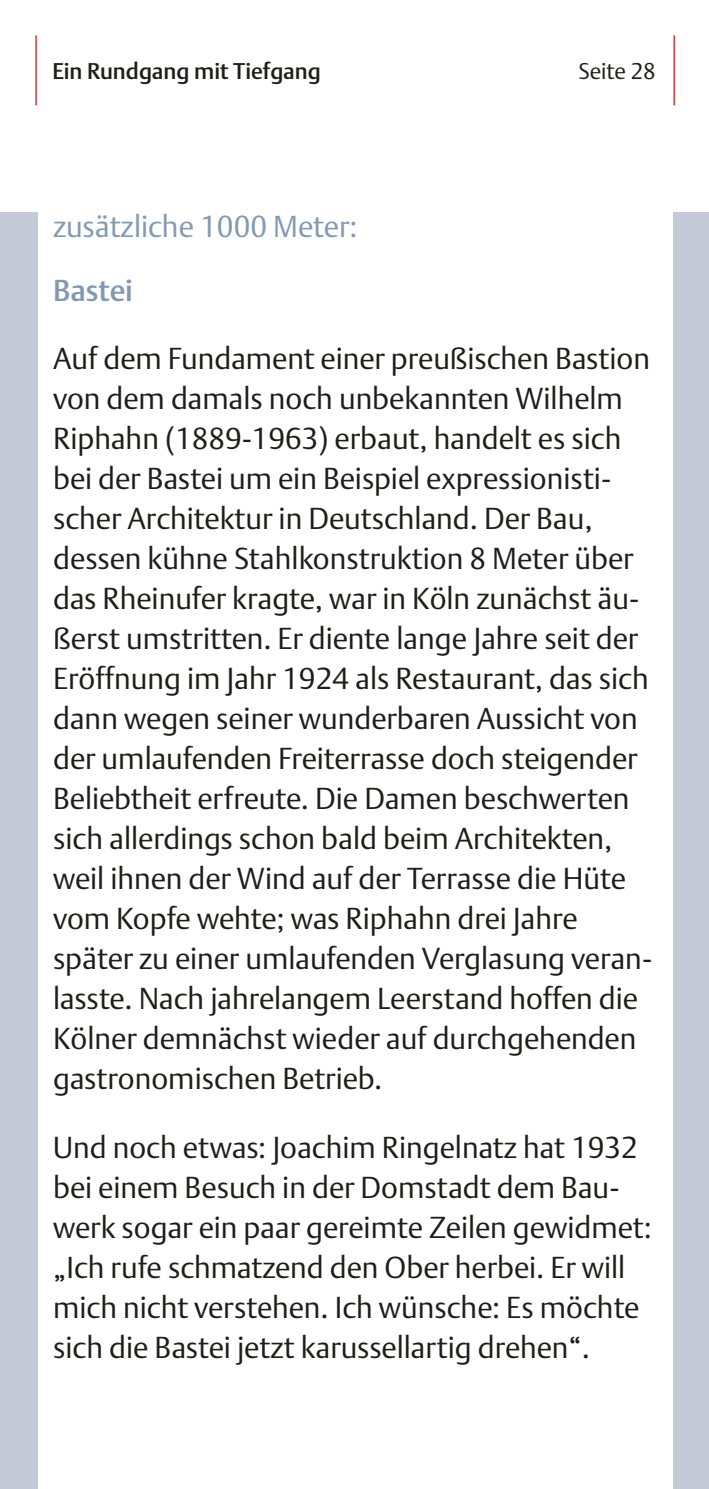
<style>
.page{position:relative;width:709px;height:1489px;background:#fff}
.page>*{position:absolute;margin:0;border:0;box-sizing:border-box;transform-origin:0 0}
.Fließtext{font:30px/40px "DTL Argo T Light";color:#1d1d1b}
.Fließtext-2{font:30px "DTL Argo T Light";color:#8398b1}
.Name_zu_PKT{font:30px "DTL Argo T Medium";letter-spacing:-.005em;color:#8398b1}
.t1{font:22.5px "DTL Argo T Medium";color:#1d1d1b}
.t2{font:22.5px "DTL Argo T Light";color:#1d1d1b}
</style>
<div class="page">
<hr style="left:35px;top:35px;width:2px;height:70px;background:#e30613">
<hr style="left:673px;top:35px;width:1px;height:70px;background:#e30613">
<div style="left:0;top:213px;width:37px;height:1275px;background:#c4cad7"></div>
<div style="left:673px;top:213px;width:36px;height:1275px;background:#c4cad7"></div>
<p class="t1" style="left:52px;top:58px;width:270px">Ein Rundgang mit Tiefgang</p>
<p class="t2" style="left:578px;top:58px;width:79px">Seite 28</p>
<p class="Fließtext-2" style="left:53px;top:209px;width:306px">zusätzliche 1000 Meter:</p>
<p class="Name_zu_PKT" style="left:53px;top:272px;width:81px">Bastei</p>
<p class="Fließtext" style="left:53px;top:338px;width:600px">Auf dem Fundament einer preußischen Bastion von dem damals noch unbekannten Wilhelm Riphahn (1889-1963) erbaut, handelt es sich bei der Bastei um ein Beispiel expressionisti&shy;scher Architektur in Deutschland. Der Bau, dessen kühne Stahlkonstruktion 8 Meter über das Rheinufer kragte, war in Köln zunächst äu&shy;ßerst umstritten. Er diente lange Jahre seit der Eröffnung im Jahr 1924 als Restaurant, das sich dann wegen seiner wunderbaren Aussicht von der umlaufenden Freiterrasse doch steigender Beliebtheit erfreute. Die Damen beschwerten sich allerdings schon bald beim Architekten, weil ihnen der Wind auf der Terrasse die Hüte vom Kopfe wehte; was Riphahn drei Jahre später zu einer umlaufenden Verglasung veran&shy;lasste. Nach jahrelangem Leerstand hoffen die Kölner demnächst wieder auf durchgehenden gastronomischen Betrieb.</p>
<p class="Fließtext" style="left:53px;top:1126px;width:600px">Und noch etwas: Joachim Ringelnatz hat 1932 bei einem Besuch in der Domstadt dem Bau&shy;werk sogar ein paar gereimte Zeilen gewidmet: „Ich rufe schmatzend den Ober herbei. Er will mich nicht verstehen. Ich wünsche: Es möchte sich die Bastei jetzt karussellartig drehen“.</p>
</div>
